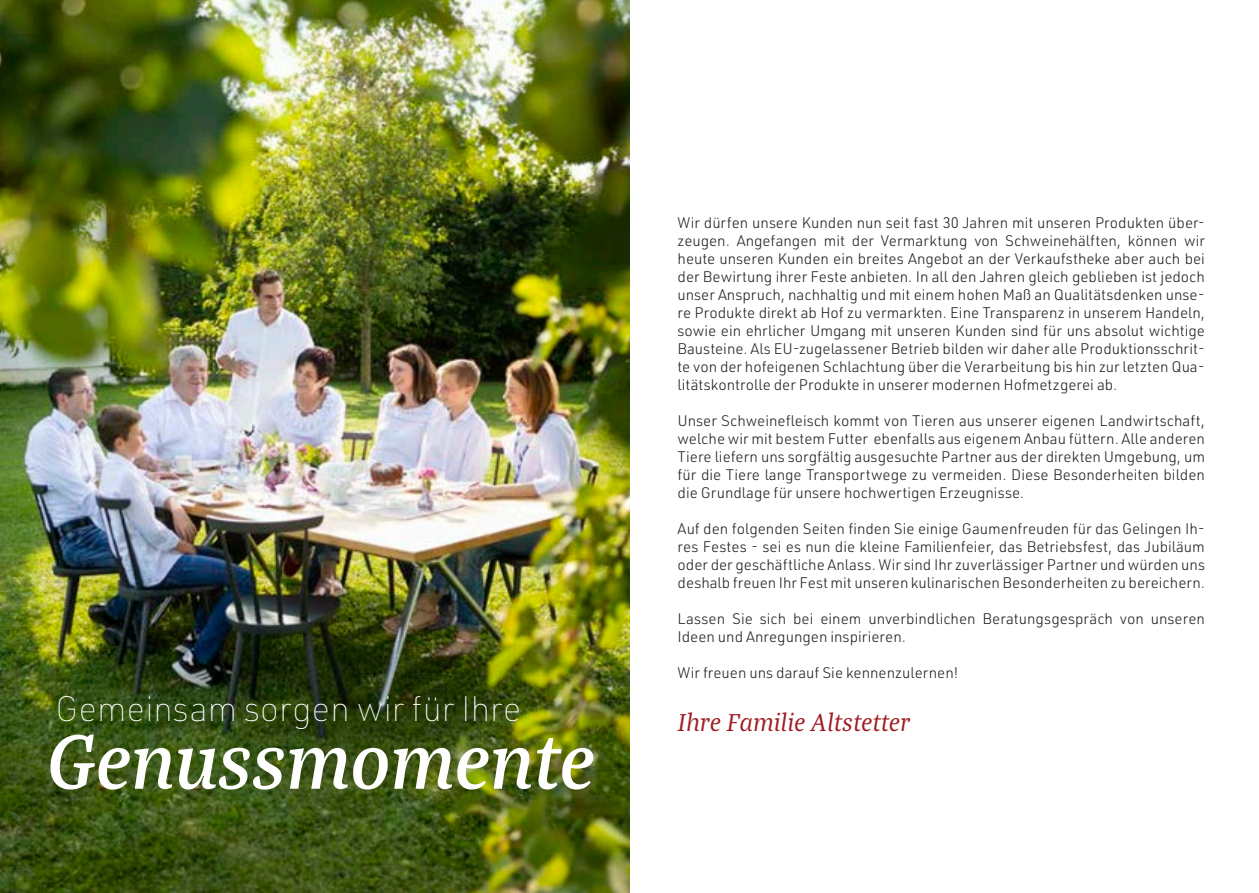
<style>
.page{position:relative;width:1259px;height:893px;background:#fff}
.page>*{position:absolute;margin:0;border:0;box-sizing:border-box;transform-origin:0 0}
.t1{font:italic 600 82.5px "Bagatela";color:#fff}
.t2{font:100 34.8px "URWDIN";color:#fff}
.t3{font:italic 26.4px "Bagatela";color:#9f1c22}
.t4{font:300 15px/18px "URWDIN";color:#231f20;text-align:justify}
</style>
<div class="page">
<img style="left:0;top:0;width:629px;height:893px">
<h2 class="t2" style="left:55px;top:686px;width:468px">Gemeinsam sorgen wir für Ihre</h2>
<h1 class="t1" style="left:47px;top:706px;width:549px">Genussmomente</h1>
<p class="t4" style="left:677px;top:214px;width:529px">Wir dürfen unsere Kunden nun seit fast 30 Jahren mit unseren Produkten über&shy;zeugen. Angefangen mit der Vermarktung von Schweinehälften, können wir heute unseren Kunden ein breites Angebot an der Verkaufstheke aber auch bei der Bewirtung ihrer Feste anbieten. In all den Jahren gleich geblieben ist jedoch unser Anspruch, nachhaltig und mit einem hohen Maß an Qualitätsdenken unse&shy;re Produkte direkt ab Hof zu vermarkten. Eine Transparenz in unserem Handeln, sowie ein ehrlicher Umgang mit unseren Kunden sind für uns absolut wichtige Bausteine. Als EU-zugelassener Betrieb bilden wir daher alle Produktionsschrit&shy;te von der hofeigenen Schlachtung über die Verarbeitung bis hin zur letzten Qua&shy;litätskontrolle der Produkte in unserer modernen Hofmetzgerei ab.</p>
<p class="t4" style="left:677px;top:412px;width:529px">Unser Schweinefleisch kommt von Tieren aus unserer eigenen Landwirtschaft, welche wir mit bestem Futter ebenfalls aus eigenem Anbau füttern. Alle anderen Tiere liefern uns sorgfältig ausgesuchte Partner aus der direkten Umgebung, um für die Tiere lange Transportwege zu vermeiden. Diese Besonderheiten bilden die Grundlage für unsere hochwertigen Erzeugnisse.</p>
<p class="t4" style="left:677px;top:520px;width:529px">Auf den folgenden Seiten finden Sie einige Gaumenfreuden für das Gelingen Ih&shy;res Festes - sei es nun die kleine Familienfeier, das Betriebsfest, das Jubiläum oder der geschäftliche Anlass. Wir sind Ihr zuverlässiger Partner und würden uns deshalb freuen Ihr Fest mit unseren kulinarischen Besonderheiten zu bereichern.</p>
<p class="t4" style="left:677px;top:610px;width:529px">Lassen Sie sich bei einem unverbindlichen Beratungsgespräch von unseren<br>Ideen und Anregungen inspirieren.</p>
<p class="t4" style="left:677px;top:664px;width:282px">Wir freuen uns darauf Sie kennenzulernen!</p>
<h3 class="t3" style="left:677px;top:705px;width:234px">Ihre Familie Altstetter</h3>
</div>
